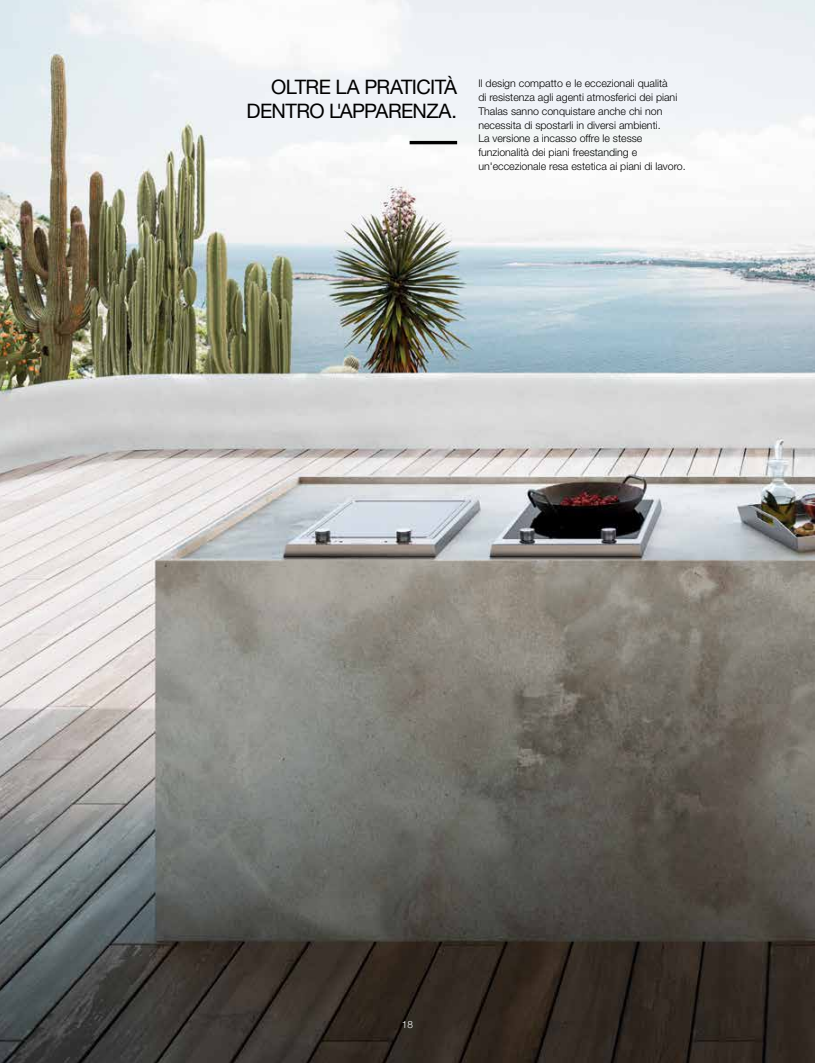
<style>
.page{position:relative;width:815px;height:1063px;background:#fff}
.page>*{position:absolute;margin:0;border:0;box-sizing:border-box;transform-origin:0 0}
.t1{font:20px/23.8px "Helvetica Neue LT Std";letter-spacing:-.03em;color:#000;text-align:right}
.t2{font:300 10.62px/13.8px "Helvetica Neue LT Std";color:#000}
.t3{font:300 10px "Helvetica Neue LT Std";color:#fff}
</style>
<div class="page">
<img style="left:0;top:0;width:815px;height:1063px">
<hr style="left:410px;top:141px;width:47px;height:3px;background:#000">
<h1 class="t1" style="left:247px;top:75px;width:212px">OLTRE LA PRATICITÀ<br>DENTRO L'APPARENZA.</h1>
<p class="t2" style="left:478px;top:76px;width:209px">Il design compatto e le eccezionali qualità<br>di resistenza agli agenti atmosferici dei piani Thalas sanno conquistare anche chi non necessita di spostarli in diversi ambienti.<br>La versione a incasso offre le stesse funzionalità dei piani freestanding e un'eccezionale resa estetica ai piani di lavoro.</p>
<p class="t3" style="left:402px;top:1018px;width:13px">18</p>
</div>
